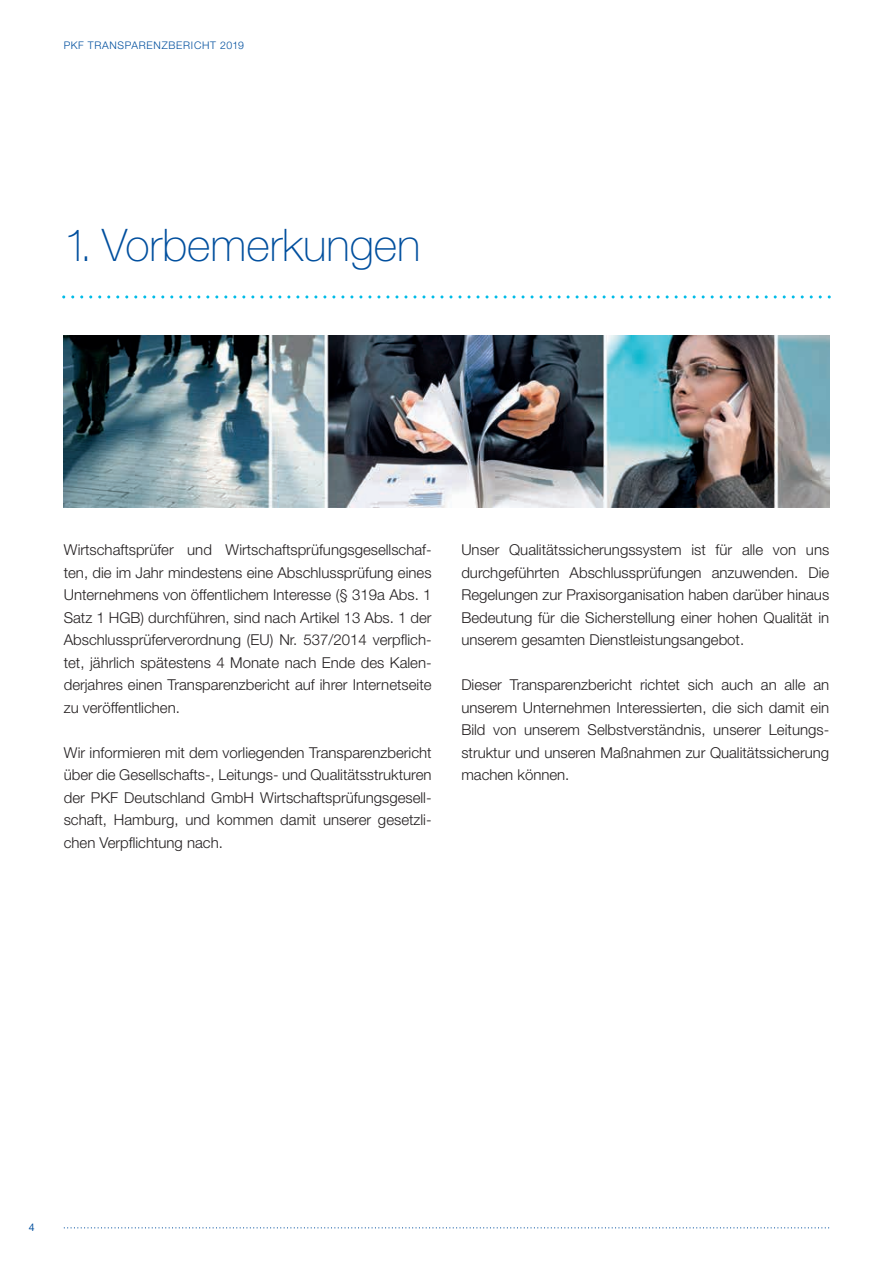
<style>
.page{position:relative;width:893px;height:1263px;background:#fff}
.page>*{position:absolute;margin:0;border:0;box-sizing:border-box;transform-origin:0 0}
.t1{font:100 45px "Helvetica Neue LT";color:#014f9e}
.t2{font:300 15px/22.5px "Helvetica Neue LT";color:#231f20;text-align:justify}
.t3{font:300 10.5px "Helvetica Neue LT";letter-spacing:.07em;color:#014f9e}
.t4{font:10.5px "Helvetica Neue LT";color:#014f9e}
</style>
<div class="page">
<svg style="left:71px;top:295px;width:751px;height:3px"></svg>
<svg style="left:64px;top:1227px;width:765px;height:1px"></svg>
<img style="left:64px;top:336px;width:765px;height:172px">
<p class="t3" style="left:64px;top:42px;width:182px">PKF TRANSPARENZBERICHT 2019</p>
<h1 class="t1" style="left:64px;top:228px;width:358px">1. Vorbemerkungen</h1>
<p class="t2" style="left:64px;top:540px;width:369px">Wirtschaftsprüfer und Wirtschaftsprüfungsgesellschaf&shy;ten, die im Jahr mindestens eine Abschlussprüfung eines Unternehmens von öffentlichem Interesse (§ 319a Abs. 1<br>Satz 1 HGB) durchführen, sind nach Artikel 13 Abs. 1 der Abschlussprüferverordnung (EU) Nr. 537/2014 verpflich&shy;tet, jährlich spätestens 4 Monate nach Ende des Kalen&shy;derjahres einen Transparenzbericht auf ihrer Internetseite zu veröffentlichen.</p>
<p class="t2" style="left:64px;top:743px;width:369px">Wir informieren mit dem vorliegenden Transparenzbericht über die Gesellschafts-, Leitungs- und Qualitätsstrukturen der PKF Deutschland GmbH Wirtschaftsprüfungsgesell&shy;schaft, Hamburg, und kommen damit unserer gesetzli&shy;chen Verpflichtung nach.</p>
<p class="t2" style="left:461px;top:540px;width:369px">Unser Qualitätssicherungssystem ist für alle von uns durchgeführten Abschlussprüfungen anzuwenden. Die Regelungen zur Praxisorganisation haben darüber hinaus Bedeutung für die Sicherstellung einer hohen Qualität in unserem gesamten Dienstleistungsangebot.</p>
<p class="t2" style="left:461px;top:675px;width:369px">Dieser Transparenzbericht richtet sich auch an alle an unserem Unternehmen Interessierten, die sich damit ein Bild von unserem Selbstverständnis, unserer Leitungs&shy;struktur und unseren Maßnahmen zur Qualitätssicherung machen können.</p>
<p class="t4" style="left:29px;top:1224px;width:7px">4</p>
</div>
